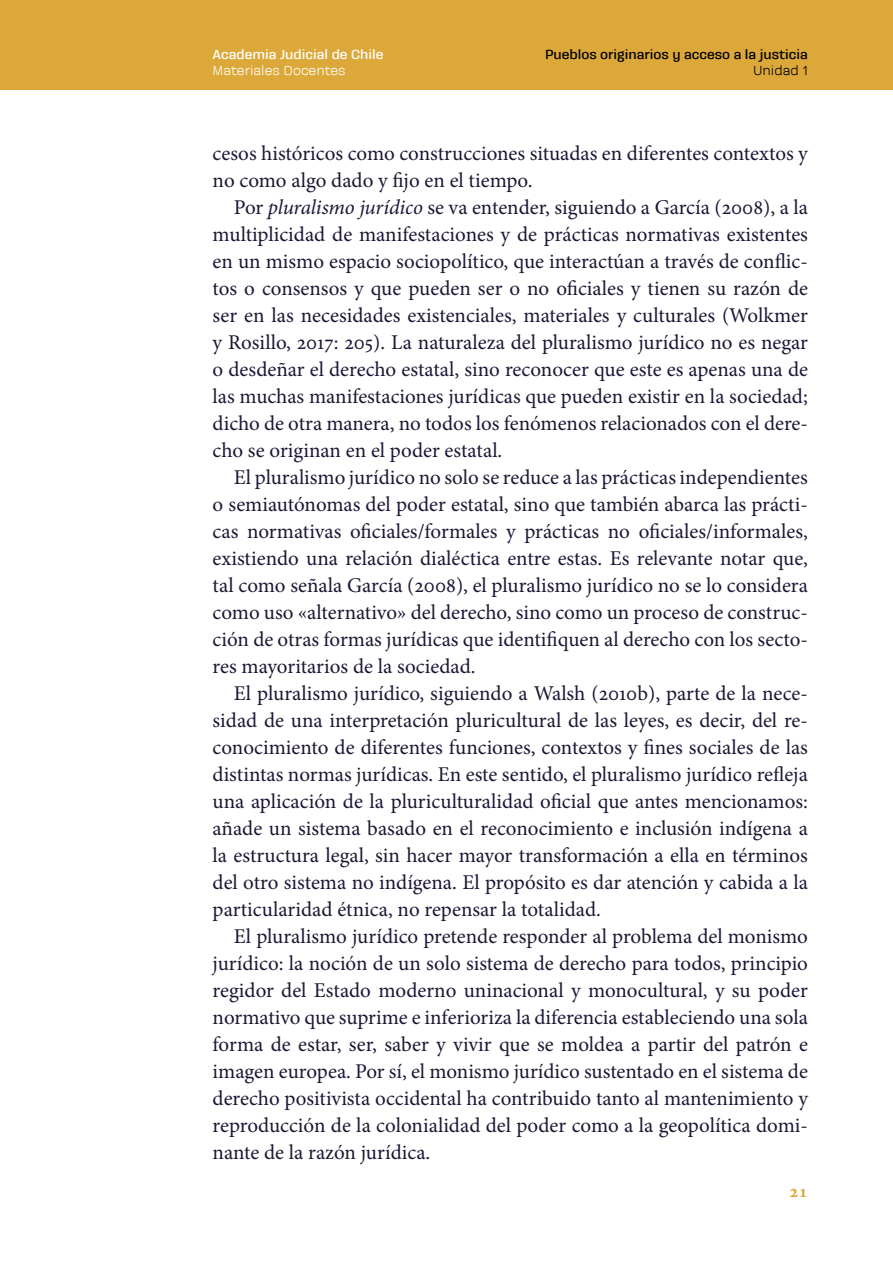
<style>
.page{position:relative;width:893px;height:1263px;background:#fff}
.page>*{position:absolute;margin:0;border:0;box-sizing:border-box;transform-origin:0 0}
.t1{font:21px/27px "Minion Pro";color:#1a1835;text-align:justify}
.t2{font:700 18px "Minion Pro";color:#dda83a}
.t3{font:700 13.5px "Galeana Standard";color:#000}
.t4{font:700 13.5px "Galeana Standard";color:#fff}
.t5{font:13.5px "Galeana Standard";color:#fff}
.t6{font:13.5px "Galeana Standard";color:#000}
.s1{font-style:italic}
</style>
<div class="page">
<div style="left:0;top:0;width:893px;height:89px;background:#dda83a"></div>
<p class="t4" style="left:213px;top:47px;width:172px">Academia Judicial de Chile</p>
<p class="t5" style="left:213px;top:63px;width:134px">Materiales Docentes</p>
<p class="t3" style="left:545px;top:47px;width:264px">Pueblos originarios y acceso a la justicia</p>
<p class="t6" style="left:753px;top:63px;width:56px">Unidad 1</p>
<p class="t1" style="left:213px;top:140px;width:597px">cesos históricos como construcciones situadas en diferentes contextos y no como algo dado y fijo en el tiempo.</p>
<p class="t1" style="left:213px;top:194px;width:597px;text-indent:21px">Por <span class="s1">pluralismo jurídico</span> se va entender, siguiendo a García (2008), a la multiplicidad de manifestaciones y de prácticas normativas existentes en un mismo espacio sociopolítico, que interactúan a través de conflic&shy;tos o consensos y que pueden ser o no oficiales y tienen su razón de ser en las necesidades existenciales, materiales y culturales (Wolkmer y Rosillo, 2017: 205). La naturaleza del pluralismo jurídico no es negar o desdeñar el derecho estatal, sino reconocer que este es apenas una de las muchas manifestaciones jurídicas que pueden existir en la sociedad; dicho de otra manera, no todos los fenómenos relacionados con el dere&shy;cho se originan en el poder estatal.</p>
<p class="t1" style="left:213px;top:464px;width:597px;text-indent:21px">El pluralismo jurídico no solo se reduce a las prácticas independientes o semiautónomas del poder estatal, sino que también abarca las prácti&shy;cas normativas oficiales/formales y prácticas no oficiales/informales, existiendo una relación dialéctica entre estas. Es relevante notar que, tal como señala García (2008), el pluralismo jurídico no se lo considera como uso «alternativo» del derecho, sino como un proceso de construc&shy;ción de otras formas jurídicas que identifiquen al derecho con los secto&shy;res mayoritarios de la sociedad.</p>
<p class="t1" style="left:213px;top:680px;width:597px;text-indent:21px">El pluralismo jurídico, siguiendo a Walsh (2010b), parte de la nece&shy;sidad de una interpretación pluricultural de las leyes, es decir, del re&shy;conocimiento de diferentes funciones, contextos y fines sociales de las distintas normas jurídicas. En este sentido, el pluralismo jurídico refleja una aplicación de la pluriculturalidad oficial que antes mencionamos: añade un sistema basado en el reconocimiento e inclusión indígena a la estructura legal, sin hacer mayor transformación a ella en términos del otro sistema no indígena. El propósito es dar atención y cabida a la particularidad étnica, no repensar la totalidad.</p>
<p class="t1" style="left:213px;top:923px;width:597px;text-indent:21px">El pluralismo jurídico pretende responder al problema del monismo jurídico: la noción de un solo sistema de derecho para todos, principio regidor del Estado moderno uninacional y monocultural, y su poder normativo que suprime e inferioriza la diferencia estableciendo una sola forma de estar, ser, saber y vivir que se moldea a partir del patrón e imagen europea. Por sí, el monismo jurídico sustentado en el sistema de derecho positivista occidental ha contribuido tanto al mantenimiento y reproducción de la colonialidad del poder como a la geopolítica domi&shy;nante de la razón jurídica.</p>
<p class="t2" style="left:789px;top:1178px;width:20px">21</p>
</div>
